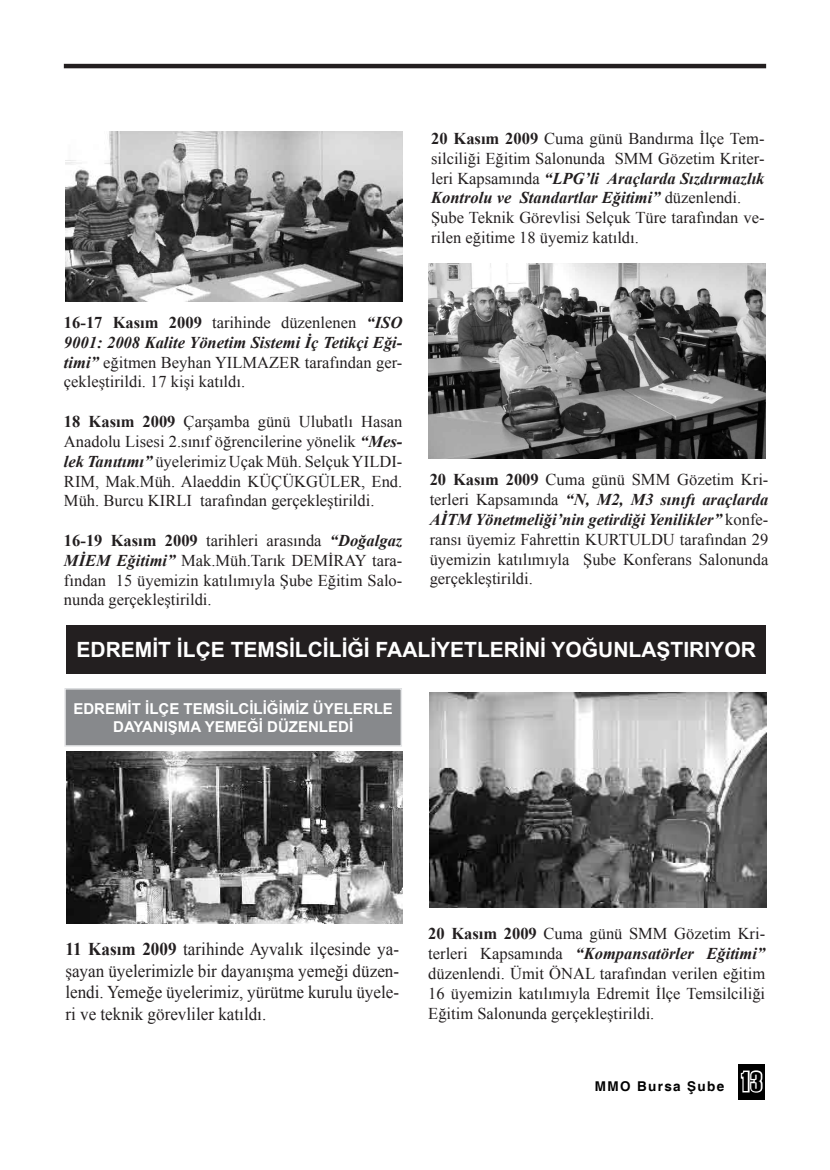
<style>
.page{position:relative;width:830px;height:1170px;background:#fff}
.page>*{position:absolute;margin:0;border:0;box-sizing:border-box;transform-origin:0 0}
.t1{font:700 21px "Arial";color:#fff}
.t2{font:18px/21.6px "Times New Roman";color:#231f20;text-align:justify;scale:.95 1}
.t3{font:16.5px/19.8px "Times New Roman";color:#231f20;text-align:justify}
.t4{font:700 15px/18px "Arial";color:#fff;text-align:center}
.t5{font:700 13.5px "Helvetica";letter-spacing:.1em;color:#000}
.s1{font-weight:700}
.s2{font-weight:700;font-style:italic}
.s3{font-family:"Haettenschweiler";font-weight:400;font-size:27px}
</style>
<div class="page">
<hr style="left:64px;top:64px;width:701px;height:4px;background:#231f20">
<div style="left:738px;top:1063px;width:26px;height:36px;background:#000"></div>
<svg style="left:740px;top:1070px;width:23px;height:23px"></svg>
<img style="left:65px;top:131px;width:338px;height:170px">
<img style="left:429px;top:692px;width:336px;height:215px">
<img style="left:428px;top:263px;width:337px;height:195px">
<div style="left:65px;top:688px;width:336px;height:57px;background:#87898c"></div>
<div style="left:64px;top:688px;width:338px;height:58px;border:2px solid #e4e5e7"></div>
<img style="left:66px;top:751px;width:336px;height:172px">
<div style="left:66px;top:625px;width:699px;height:48px;background:#231f20"></div>
<p class="t3" style="left:431px;top:128px;width:335px;text-align:left"><span class="s1">20 Kasım 2009</span> Cuma günü Bandırma İlçe Tem&shy;silciliği Eğitim Salonunda SMM Gözetim Kriter&shy;leri Kapsamında <span class="s2">“LPG’li Araçlarda Sızdırmazlık Kontrolu ve Standartlar Eğitimi”</span> düzenlendi.<br>Şube Teknik Görevlisi Selçuk Türe tarafından ve&shy;rilen eğitime 18 üyemiz katıldı.</p>
<p class="t3" style="left:64px;top:312px;width:340px"><span class="s1">16-17 Kasım 2009</span> tarihinde düzenlenen <span class="s2">“ISO 9001: 2008 Kalite Yönetim Sistemi İç Tetikçi Eği&shy;timi”</span> eğitmen Beyhan YILMAZER tarafından ger&shy;çekleştirildi. 17 kişi katıldı.</p>
<p class="t3" style="left:64px;top:411px;width:340px"><span class="s1">18 Kasım 2009</span> Çarşamba günü Ulubatlı Hasan Anadolu Lisesi 2.sınıf öğrencilerine yönelik <span class="s2">“Mes&shy;lek Tanıtımı”</span> üyelerimiz Uçak Müh. Selçuk YILDI-RIM, Mak.Müh. Alaeddin KÜÇÜKGÜLER, End.<br>Müh. Burcu KIRLI tarafından gerçekleştirildi.</p>
<p class="t3" style="left:64px;top:530px;width:340px"><span class="s1">16-19 Kasım 2009</span> tarihleri arasında <span class="s2">“Doğalgaz MİEM Eğitimi”</span> Mak.Müh.Tarık DEMİRAY tara&shy;fından 15 üyemizin katılımıyla Şube Eğitim Salo&shy;nunda gerçekleştirildi.</p>
<p class="t3" style="left:429px;top:469px;width:340px"><span class="s1">20 Kasım 2009</span> Cuma günü SMM Gözetim Kri&shy;terleri Kapsamında <span class="s2">“N, M2, M3 sınıfı araçlarda AİTM Yönetmeliği’nin getirdiği Yenilikler”</span> konfe&shy;ransı üyemiz Fahrettin KURTULDU tarafından 29 üyemizin katılımıyla Şube Konferans Salonunda gerçekleştirildi.</p>
<p class="t1" style="left:76px;top:635px;width:680px">EDREMİT İLÇE TEMSİLCİLİĞİ FAALİYETLERİNİ YOĞUNLAŞTIRIYOR</p>
<p class="t4" style="left:73px;top:700px;width:321px">EDREMİT İLÇE TEMSİLCİLİĞİMİZ ÜYELERLE<br>DAYANIŞMA YEMEĞİ DÜZENLEDİ</p>
<p class="t2" style="left:65px;top:938px;width:352px"><span class="s1">11 Kasım 2009</span> tarihinde Ayvalık ilçesinde ya&shy;şayan üyelerimizle bir dayanışma yemeği düzen&shy;lendi. Yemeğe üyelerimiz, yürütme kurulu üyele&shy;ri ve teknik görevliler katıldı.</p>
<p class="t3" style="left:428px;top:923px;width:338px"><span class="s1">20 Kasım 2009</span> Cuma günü SMM Gözetim Kri&shy;terleri Kapsamında <span class="s2">“Kompansatörler Eğitimi” </span>düzenlendi. Ümit ÖNAL tarafından verilen eğitim 16 üyemizin katılımıyla Edremit İlçe Temsilciliği Eğitim Salonunda gerçekleştirildi.</p>
<p class="t5" style="left:594px;top:1078px;width:168px">MMO Bursa Şube <span class="s3">13</span></p>
</div>
